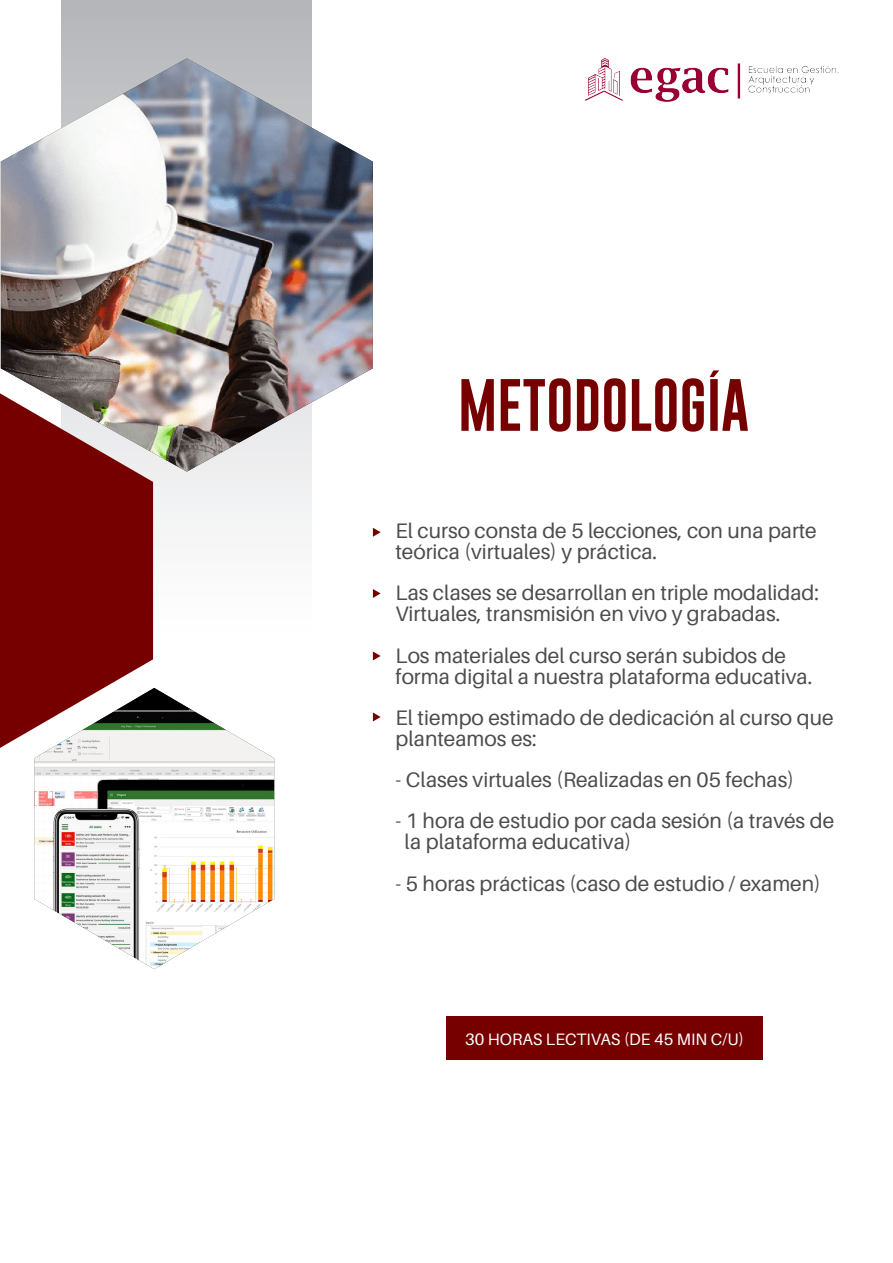
<style>
.page{position:relative;width:893px;height:1263px;background:#fff}
.page>*{position:absolute;margin:0;border:0;box-sizing:border-box;transform-origin:0 0}
.t1{font:54px "Gobold Lowplus";color:#760000}
.t2{font:21px "Aileron";color:#4b4c4d}
.t3{font:16.5px "Aileron";color:#fff}
</style>
<div class="page">
<svg style="left:62px;top:0;width:250px;height:646px"></svg>
<img style="left:1px;top:58px;width:372px;height:414px">
<svg style="left:0;top:393px;width:153px;height:355px;background:#852221"></svg>
<img style="left:34px;top:688px;width:240px;height:281px">
<svg style="left:373px;top:528px;width:8px;height:9px"></svg>
<svg style="left:373px;top:589px;width:8px;height:9px"></svg>
<svg style="left:373px;top:712px;width:8px;height:9px"></svg>
<svg style="left:373px;top:651px;width:8px;height:9px"></svg>
<div style="left:446px;top:1016px;width:317px;height:44px;background:#760000"></div>
<img style="left:586px;top:58px;width:253px;height:43px">
<p class="t1" style="left:458px;top:370px;width:292px">METODOLOGÍA</p>
<p class="t2" style="left:396px;top:519px;width:423px">El curso consta de 5 lecciones, con una parte</p>
<p class="t2" style="left:396px;top:540px;width:263px">teórica (virtuales) y práctica.</p>
<p class="t2" style="left:396px;top:581px;width:425px">Las clases se desarrollan en triple modalidad:</p>
<p class="t2" style="left:396px;top:602px;width:386px">Virtuales, transmisión en vivo y grabadas.</p>
<p class="t2" style="left:396px;top:644px;width:392px">Los materiales del curso serán subidos de</p>
<p class="t2" style="left:396px;top:665px;width:418px">forma digital a nuestra plataforma educativa.</p>
<p class="t2" style="left:396px;top:706px;width:440px">El tiempo estimado de dedicación al curso que</p>
<p class="t2" style="left:396px;top:727px;width:143px">planteamos es:</p>
<p class="t2" style="left:396px;top:768px;width:400px">- Clases virtuales (Realizadas en 05 fechas)</p>
<p class="t2" style="left:396px;top:809px;width:440px">- 1 hora de estudio por cada sesión (a través de</p>
<p class="t2" style="left:405px;top:830px;width:228px">la plataforma educativa)</p>
<p class="t2" style="left:396px;top:872px;width:427px">- 5 horas prácticas (caso de estudio / examen)</p>
<p class="t3" style="left:465px;top:1030px;width:280px">30 HORAS LECTIVAS (DE 45 MIN C/U)</p>
</div>
